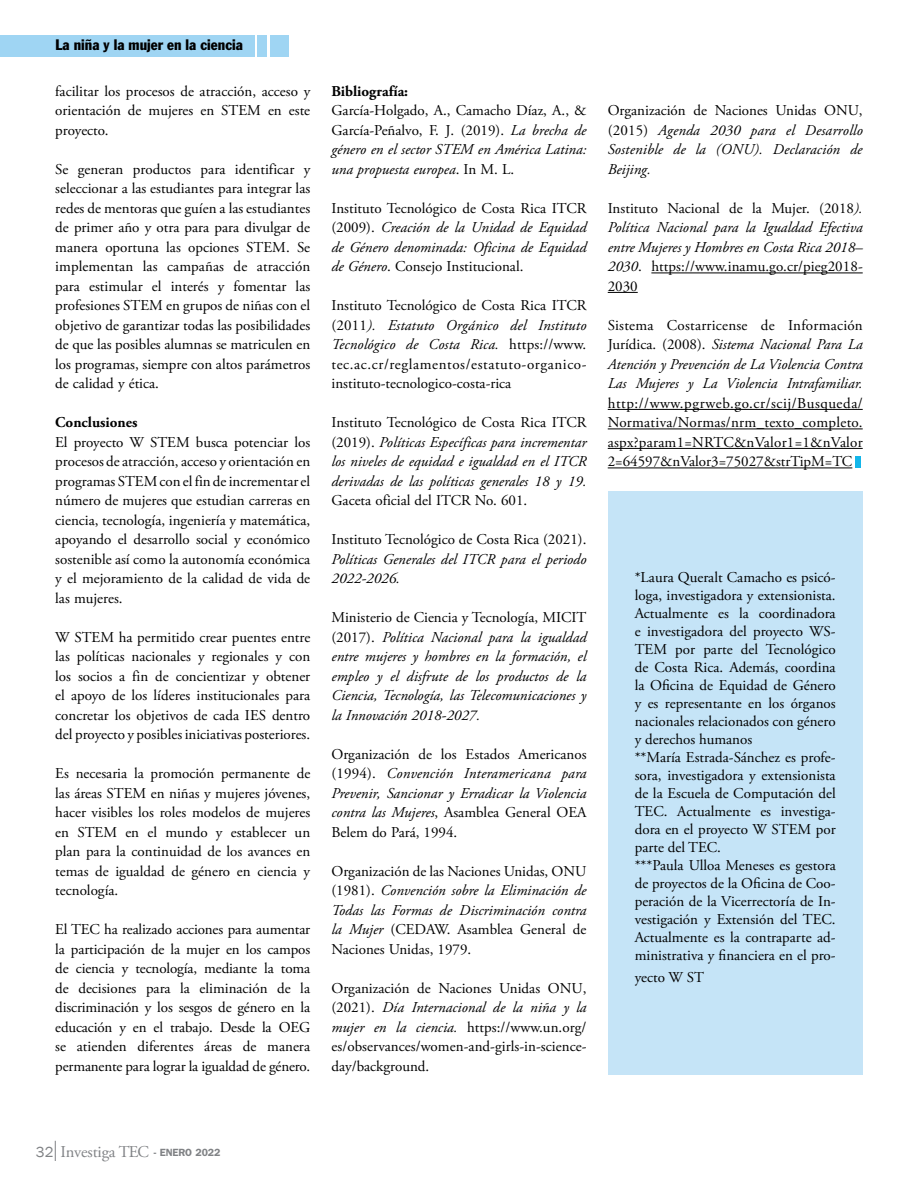
<style>
.page{position:relative;width:918px;height:1188px;background:#fff}
.page>*{position:absolute;margin:0;border:0;box-sizing:border-box;transform-origin:0 0}
.t1{font:16.5px "Adobe Garamond Pro";letter-spacing:-.01em;color:#808285}
.t2{font:15px/19.5px "Adobe Garamond Pro";color:#000;text-align:justify}
.t3{font:italic 15px/19.5px "Adobe Garamond Pro";color:#000;text-align:justify}
.t4{font:condensed 15px "Franklin Gothic";color:#000}
.t5{font:700 15px "Adobe Garamond Pro";color:#000}
.s1{font-style:italic}
.s2{font-style:normal}
.s3{font-family:"Franklin Gothic";font-size:15px}
.s4{font-family:"Franklin Gothic";font-weight:600;font-size:10.5px}
</style>
<div class="page">
<svg style="left:55px;top:1141px;width:1px;height:20px"></svg>
<div style="left:0;top:36px;width:254px;height:21px;background:#9fd5f3"></div>
<div style="left:258px;top:36px;width:9px;height:21px;background:#9fd5f3"></div>
<div style="left:270px;top:36px;width:19px;height:21px;background:#9fd5f3"></div>
<div style="left:608px;top:491px;width:254px;height:583px;background:#c5e4f7"></div>
<hr style="left:651px;top:273px;width:212px;height:1px;background:#000">
<hr style="left:608px;top:292px;width:30px;height:1px;background:#000">
<hr style="left:608px;top:409px;width:255px;height:1px;background:#000">
<hr style="left:608px;top:429px;width:255px;height:1px;background:#000">
<hr style="left:608px;top:448px;width:255px;height:1px;background:#000">
<hr style="left:608px;top:468px;width:244px;height:1px;background:#000">
<hr style="left:855px;top:457px;width:4px;height:11px;background:#13b6ea">
<p class="t4" style="left:55px;top:36px;width:189px">La niña y la mujer en la ciencia</p>
<p class="t2" style="left:55px;top:82px;width:256px">facilitar los procesos de atracción, acceso y orientación de mujeres en STEM en este proyecto.</p>
<p class="t2" style="left:55px;top:160px;width:257px">Se generan productos para identificar y seleccionar a las estudiantes para integrar las redes de mentoras que guíen a las estudiantes de primer año y otra para para divulgar de manera oportuna las opciones STEM. Se implementan las campañas de atracción para estimular el interés y fomentar las profesiones STEM en grupos de niñas con el objetivo de garantizar todas las posibilidades de que las posibles alumnas se matriculen en los programas, siempre con altos parámetros de calidad y ética.</p>
<p class="t5" style="left:55px;top:414px;width:84px">Conclusiones</p>
<p class="t2" style="left:55px;top:433px;width:257px">El proyecto W STEM busca potenciar los procesos de atracción, acceso y orientación en programas STEM con el fin de incrementar el número de mujeres que estudian carreras en ciencia, tecnología, ingeniería y matemática, apoyando el desarrollo social y económico sostenible así como la autonomía económica y el mejoramiento de la calidad de vida de las mujeres.</p>
<p class="t2" style="left:55px;top:628px;width:256px">W STEM ha permitido crear puentes entre las políticas nacionales y regionales y con los socios a fin de concientizar y obtener el apoyo de los líderes institucionales para concretar los objetivos de cada IES dentro del proyecto y posibles iniciativas posteriores.</p>
<p class="t2" style="left:55px;top:764px;width:257px">Es necesaria la promoción permanente de las áreas STEM en niñas y mujeres jóvenes, hacer visibles los roles modelos de mujeres en STEM en el mundo y establecer un plan para la continuidad de los avances en temas de igualdad de género en ciencia y tecnología.</p>
<p class="t2" style="left:55px;top:920px;width:257px">El TEC ha realizado acciones para aumentar la participación de la mujer en los campos de ciencia y tecnología, mediante la toma de decisiones para la eliminación de la discriminación y los sesgos de género en la educación y en el trabajo. Desde la OEG se atienden diferentes áreas de manera permanente para lograr la igualdad de género.</p>
<p class="t5" style="left:332px;top:82px;width:78px">Bibliografía:</p>
<p class="t2" style="left:332px;top:101px;width:256px">García-Holgado, A., Camacho Díaz, A., &amp; García-Peñalvo, F. J. (2019). <span class="s1">La brecha de género en el sector STEM en América Latina: una propuesta europea</span>. In M. L.</p>
<p class="t3" style="left:332px;top:199px;width:256px"><span class="s2">Instituto Tecnológico de Costa Rica ITCR (2009).</span> Creación de la Unidad de Equidad de Género denominada: Oficina de Equidad de Género<span class="s2">. Consejo Institucional.</span></p>
<p class="t2" style="left:332px;top:296px;width:257px">Instituto Tecnológico de Costa Rica ITCR (2011<span class="s1">). Estatuto Orgánico del Instituto Tecnológico de Costa Rica.</span> https://www. tec.ac.cr/reglamentos/estatuto-organico&shy;instituto-tecnologico-costa-rica</p>
<p class="t3" style="left:332px;top:413px;width:257px"><span class="s2">Instituto Tecnológico de Costa Rica ITCR (2019).</span> Políticas Específicas para incrementar los niveles de equidad e igualdad en el ITCR derivadas de las políticas generales 18 y 19.</p>
<p class="t2" style="left:332px;top:491px;width:197px">Gaceta oficial del ITCR No. 601.</p>
<p class="t2" style="left:332px;top:530px;width:256px">Instituto Tecnológico de Costa Rica (2021).</p>
<p class="t3" style="left:332px;top:550px;width:257px">Políticas Generales del ITCR para el periodo<br>2022-2026.</p>
<p class="t3" style="left:332px;top:608px;width:257px"><span class="s2">Ministerio de Ciencia y Tecnología, MICIT (2017).</span> Política Nacional para la igualdad entre mujeres y hombres en la formación, el empleo y el disfrute de los productos de la Ciencia, Tecnología, las Telecomunicaciones y la Innovación 2018-2027.</p>
<p class="t3" style="left:332px;top:745px;width:257px"><span class="s2">Organización de los Estados Americanos (1994).</span> Convención Interamericana para Prevenir, Sancionar y Erradicar la Violencia contra las Mujeres<span class="s2">, Asamblea General OEA Belem do Pará, 1994.</span></p>
<p class="t2" style="left:332px;top:862px;width:256px">Organización de las Naciones Unidas, ONU (1981). <span class="s1">Convención sobre la Eliminación de Todas las Formas de Discriminación contra la Mujer</span> (CEDAW. Asamblea General de Naciones Unidas, 1979.</p>
<p class="t2" style="left:332px;top:979px;width:257px">Organización de Naciones Unidas ONU, (2021). <span class="s1">Día Internacional de la niña y la mujer en la ciencia.</span> https://www.un.org/ es/observances/women-and-girls-in-science&shy;day/background.</p>
<p class="t3" style="left:608px;top:101px;width:257px"><span class="s2">Organización de Naciones Unidas ONU, (2015)</span> Agenda 2030 para el Desarrollo Sostenible de la (ONU). Declaración de Beijing.</p>
<p class="t3" style="left:608px;top:199px;width:257px"><span class="s2">Instituto Nacional de la Mujer. (2018</span>).<br>Política Nacional para la Igualdad Efectiva entre Mujeres y Hombres en Costa Rica 2018– 2030<span class="s2">. https://www.inamu.go.cr/pieg2018- 2030</span></p>
<p class="t3" style="left:608px;top:316px;width:257px"><span class="s2">Sistema Costarricense de Información Jurídica. (2008).</span> Sistema Nacional Para La Atención y Prevención de La Violencia Contra Las Mujeres y La Violencia Intrafamiliar.</p>
<p class="t2" style="left:608px;top:394px;width:257px">http://www.pgrweb.go.cr/scij/Busqueda/ Normativa/Normas/nrm_texto_completo. aspx?param1=NRTC&amp;nValor1=1&amp;nValor 2=64597&amp;nValor3=75027&amp;strTipM=TC</p>
<p class="t2" style="left:635px;top:569px;width:202px;line-height:18px;text-align:left">*Laura Queralt Camacho es psicó&shy;loga, investigadora y extensionista.<br>Actualmente es la coordinadora e investigadora del proyecto WS-<br>TEM por parte del Tecnológico de Costa Rica. Además, coordina la Oficina de Equidad de Género y es representante en los órganos nacionales relacionados con género y derechos humanos<br>**María Estrada-Sánchez es profe&shy;sora, investigadora y extensionista de la Escuela de Computación del<br>TEC. Actualmente es investiga&shy;dora en el proyecto W STEM por parte del TEC.<br>***Paula Ulloa Meneses es gestora de proyectos de la Oficina de Coo&shy;peración de la Vicerrectoría de In&shy;vestigación y Extensión del TEC.<br>Actualmente es la contraparte ad&shy;ministrativa y financiera en el pro-</p>
<p class="t2" style="left:635px;top:968px;width:71px">yecto W ST</p>
<p class="t1" style="left:36px;top:1142px;width:186px"><span class="s3">32</span> Investiga TEC <span class="s4">- ENERO 2022</span></p>
</div>
